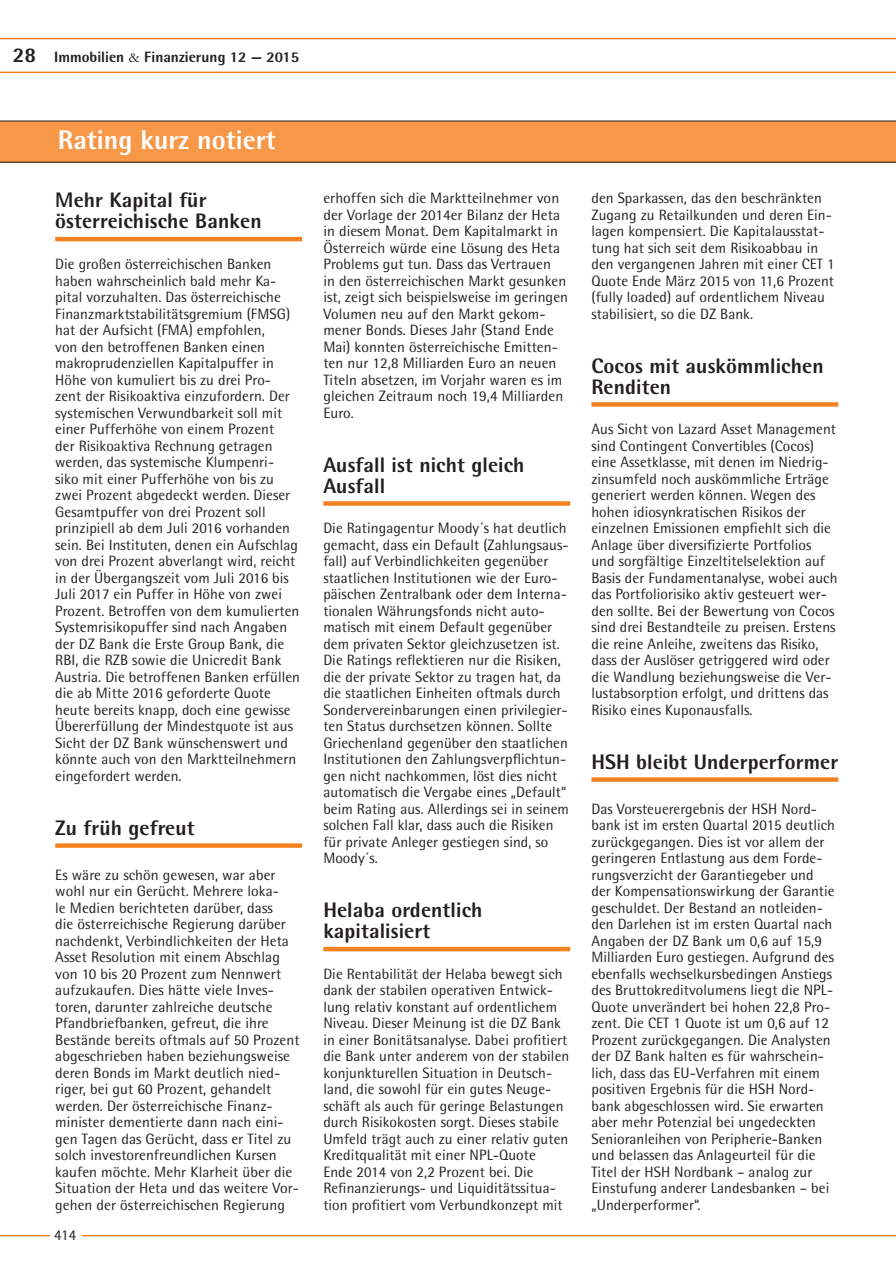
<style>
.page{position:relative;width:896px;height:1271px;background:#fff}
.page>*{position:absolute;margin:0;border:0;box-sizing:border-box;transform-origin:0 0}
.t1{font:800 27px "Rotis Semi Sans";color:#fff}
.t2{font:800 21px/21px "Rotis Semi Sans";letter-spacing:.005em;color:#231f20}
.t3{font:15px/16.5px "Rotis Semi Sans";letter-spacing:.005em;color:#231f20}
.t4{font:800 15px "Rotis Semi Sans";color:#231f20}
.s1{font-family:"Garamond";font-weight:400}
</style>
<div class="page">
<svg style="left:0;top:121px;width:895px;height:42px;background:#ef9346"></svg>
<hr style="left:0;top:1235px;width:895px;height:1px;background:#f58220">
<hr style="left:55px;top:237px;width:247px;height:4px;background:#f58220">
<div style="left:55px;top:843px;width:247px;height:5px;background:#f58220"></div>
<div style="left:323px;top:501px;width:247px;height:5px;background:#f58220"></div>
<hr style="left:323px;top:947px;width:247px;height:4px;background:#f58220">
<div style="left:591px;top:402px;width:247px;height:5px;background:#f58220"></div>
<div style="left:591px;top:777px;width:247px;height:5px;background:#f58220"></div>
<div style="left:50px;top:1220px;width:32px;height:31px;background:#fff"></div>
<svg style="left:0;top:38px;width:895px;height:35px"></svg>
<h2 class="t2" style="left:13px;top:44px;width:25px">28</h2>
<p class="t4" style="left:54px;top:48px;width:246px">Immobilien <span class="s1">&amp;</span> Finanzierung 12 — 2015</p>
<h1 class="t1" style="left:58px;top:122px;width:219px">Rating kurz notiert</h1>
<h2 class="t2" style="left:55px;top:189px;width:208px">Mehr Kapital für österreichische Banken</h2>
<p class="t3" style="left:55px;top:256px;width:246px">Die großen österreichischen Banken haben wahrscheinlich bald mehr Ka&shy;pital vorzuhalten. Das österreichische Finanzmarktstabilitätsgremium (FMSG) hat der Aufsicht (FMA) empfohlen,<br>von den betroffenen Banken einen makroprudenziellen Kapitalpuffer in Höhe von kumuliert bis zu drei Pro&shy;zent der Risikoaktiva einzufordern. Der systemischen Verwundbarkeit soll mit einer Pufferhöhe von einem Prozent<br>der Risikoaktiva Rechnung getragen werden, das systemische Klumpenri&shy;siko mit einer Pufferhöhe von bis zu zwei Prozent abgedeckt werden. Dieser Gesamtpuffer von drei Prozent soll prinzipiell ab dem Juli 2016 vorhanden sein. Bei Instituten, denen ein Aufschlag von drei Prozent abverlangt wird, reicht in der Übergangszeit vom Juli 2016 bis Juli 2017 ein Puffer in Höhe von zwei Prozent. Betroffen von dem kumulierten Systemrisikopuffer sind nach Angaben der DZ Bank die Erste Group Bank, die RBI, die RZB sowie die Unicredit Bank Austria. Die betroffenen Banken erfüllen die ab Mitte 2016 geforderte Quote heute bereits knapp, doch eine gewisse Übererfüllung der Mindestquote ist aus Sicht der DZ Bank wünschenswert und könnte auch von den Marktteilnehmern eingefordert werden.</p>
<h2 class="t2" style="left:55px;top:817px;width:141px">Zu früh gefreut</h2>
<p class="t3" style="left:55px;top:866px;width:246px">Es wäre zu schön gewesen, war aber wohl nur ein Gerücht. Mehrere loka-<br>le Medien berichteten darüber, dass<br>die österreichische Regierung darüber nachdenkt, Verbindlichkeiten der Heta Asset Resolution mit einem Abschlag von 10 bis 20 Prozent zum Nennwert aufzukaufen. Dies hätte viele Inves&shy;toren, darunter zahlreiche deutsche Pfandbriefbanken, gefreut, die ihre Bestände bereits oftmals auf 50 Prozent abgeschrieben haben beziehungsweise deren Bonds im Markt deutlich nied&shy;riger, bei gut 60 Prozent, gehandelt werden. Der österreichische Finanz&shy;minister dementierte dann nach eini&shy;gen Tagen das Gerücht, dass er Titel zu solch investorenfreundlichen Kursen kaufen möchte. Mehr Klarheit über die Situation der Heta und das weitere Vor&shy;gehen der österreichischen Regierung</p>
<p class="t3" style="left:54px;top:1226px;width:23px">414</p>
<p class="t3" style="left:323px;top:190px;width:246px">erhoffen sich die Marktteilnehmer von der Vorlage der 2014er Bilanz der Heta in diesem Monat. Dem Kapitalmarkt in Österreich würde eine Lösung des Heta Problems gut tun. Dass das Vertrauen<br>in den österreichischen Markt gesunken ist, zeigt sich beispielsweise im geringen Volumen neu auf den Markt gekom&shy;mener Bonds. Dieses Jahr (Stand Ende Mai) konnten österreichische Emitten&shy;ten nur 12,8 Milliarden Euro an neuen Titeln absetzen, im Vorjahr waren es im gleichen Zeitraum noch 19,4 Milliarden Euro.</p>
<h2 class="t2" style="left:323px;top:454px;width:203px">Ausfall ist nicht gleich<br>Ausfall</h2>
<p class="t3" style="left:323px;top:520px;width:247px">Die Ratingagentur Moody´s hat deutlich gemacht, dass ein Default (Zahlungsaus&shy;fall) auf Verbindlichkeiten gegenüber staatlichen Institutionen wie der Euro&shy;päischen Zentralbank oder dem Interna&shy;tionalen Währungsfonds nicht auto&shy;matisch mit einem Default gegenüber dem privaten Sektor gleichzusetzen ist.<br>Die Ratings reflektieren nur die Risiken, die der private Sektor zu tragen hat, da die staatlichen Einheiten oftmals durch Sondervereinbarungen einen privilegier&shy;ten Status durchsetzen können. Sollte Griechenland gegenüber den staatlichen Institutionen den Zahlungsverpflichtun&shy;gen nicht nachkommen, löst dies nicht automatisch die Vergabe eines „Default“ beim Rating aus. Allerdings sei in seinem solchen Fall klar, dass auch die Risiken für private Anleger gestiegen sind, so Moody´s.</p>
<h2 class="t2" style="left:323px;top:899px;width:160px">Helaba ordentlich kapitalisiert</h2>
<p class="t3" style="left:323px;top:965px;width:247px">Die Rentabilität der Helaba bewegt sich dank der stabilen operativen Entwick&shy;lung relativ konstant auf ordentlichem Niveau. Dieser Meinung ist die DZ Bank in einer Bonitätsanalyse. Dabei profitiert die Bank unter anderem von der stabilen konjunkturellen Situation in Deutsch&shy;land, die sowohl für ein gutes Neuge&shy;schäft als auch für geringe Belastungen durch Risikokosten sorgt. Dieses stabile Umfeld trägt auch zu einer relativ guten Kreditqualität mit einer NPL-Quote<br>Ende 2014 von 2,2 Prozent bei. Die Refinanzierungs- und Liquiditätssitua&shy;tion profitiert vom Verbundkonzept mit</p>
<p class="t3" style="left:591px;top:190px;width:245px">den Sparkassen, das den beschränkten Zugang zu Retailkunden und deren Ein&shy;lagen kompensiert. Die Kapitalausstat&shy;tung hat sich seit dem Risikoabbau in den vergangenen Jahren mit einer CET 1<br>Quote Ende März 2015 von 11,6 Prozent (fully loaded) auf ordentlichem Niveau stabilisiert, so die DZ Bank.</p>
<h2 class="t2" style="left:591px;top:355px;width:234px">Cocos mit auskömmlichen<br>Renditen</h2>
<p class="t3" style="left:591px;top:421px;width:247px">Aus Sicht von Lazard Asset Management sind Contingent Convertibles (Cocos) eine Assetklasse, mit denen im Niedrig&shy;zinsumfeld noch auskömmliche Erträge generiert werden können. Wegen des hohen idiosynkratischen Risikos der einzelnen Emissionen empfiehlt sich die Anlage über diversifizierte Portfolios und sorgfältige Einzeltitelselektion auf Basis der Fundamentanalyse, wobei auch das Portfoliorisiko aktiv gesteuert wer&shy;den sollte. Bei der Bewertung von Cocos sind drei Bestandteile zu preisen. Erstens die reine Anleihe, zweitens das Risiko, dass der Auslöser getriggered wird oder die Wandlung beziehungsweise die Ver&shy;lustabsorption erfolgt, und drittens das Risiko eines Kuponausfalls.</p>
<h2 class="t2" style="left:591px;top:751px;width:248px">HSH bleibt Underperformer</h2>
<p class="t3" style="left:591px;top:800px;width:245px">Das Vorsteuerergebnis der HSH Nord&shy;bank ist im ersten Quartal 2015 deutlich zurückgegangen. Dies ist vor allem der geringeren Entlastung aus dem Forde&shy;rungsverzicht der Garantiegeber und der Kompensationswirkung der Garantie geschuldet. Der Bestand an notleiden&shy;den Darlehen ist im ersten Quartal nach Angaben der DZ Bank um 0,6 auf 15,9<br>Milliarden Euro gestiegen. Aufgrund des ebenfalls wechselkursbedingen Anstiegs des Bruttokreditvolumens liegt die NPL-Quote unverändert bei hohen 22,8 Pro&shy;zent. Die CET 1 Quote ist um 0,6 auf 12<br>Prozent zurückgegangen. Die Analysten der DZ Bank halten es für wahrschein&shy;lich, dass das EU-Verfahren mit einem positiven Ergebnis für die HSH Nord&shy;bank abgeschlossen wird. Sie erwarten aber mehr Potenzial bei ungedeckten Senioranleihen von Peripherie-Banken und belassen das Anlageurteil für die Titel der HSH Nordbank – analog zur Einstufung anderer Landesbanken – bei „Underperformer“.</p>
</div>
